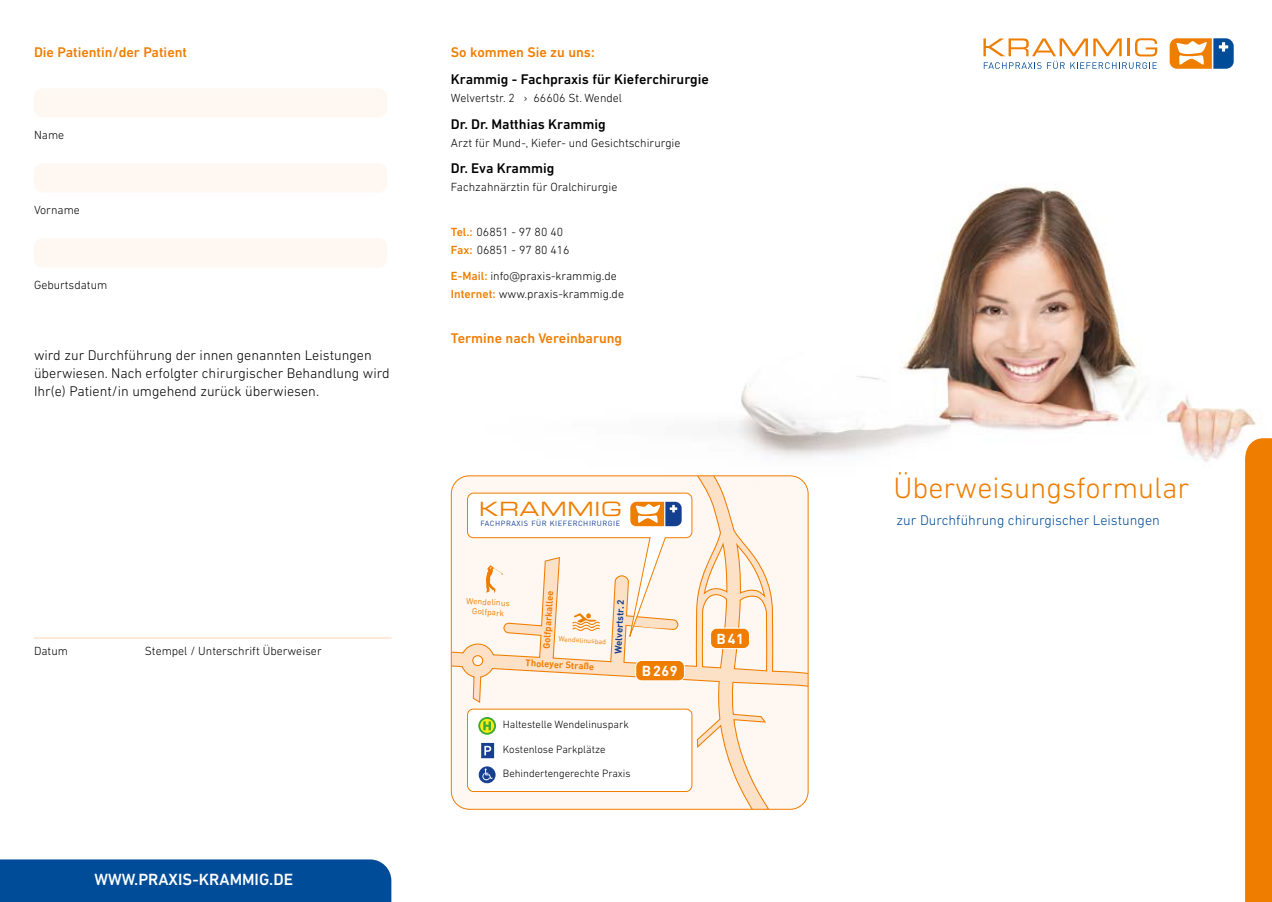
<style>
.page{position:relative;width:1272px;height:902px;background:#fff}
.page>*{position:absolute;margin:0;border:0;box-sizing:border-box;transform-origin:0 0}
.t1{font:300 30px "DIN Next LT Pro";color:#ef7d00}
.t2{font:19.65px "Eurostile LT Std Ex 2";letter-spacing:.04em;color:#ef7d00}
.t3{font:500 16.5px "DIN Next LT Pro";color:#fff}
.t4{font:300 14.25px/18px "DIN Next LT Pro";color:#000}
.t5{font:500 14.25px "DIN Next LT Pro";color:#000}
.t6{font:500 14.25px "DIN Next LT Pro";color:#ef7d00}
.t7{font:300 14.25px "DIN Next LT Pro";color:#004c99}
.t8{font:700 14.25px "DIN";letter-spacing:.04em;color:#fff}
.t9{font:300 12px/18px "DIN Next LT Pro";color:#000}
.t10{font:300 10.8px "DIN Next LT Pro";color:#000}
.t11{font:700 9.45px "DIN";color:#ef7d00}
.t12{font:700 9.45px "DIN";color:#153f8f}
.t13{font:8.4px/10.1px "DIN";color:#ef7d00;text-align:center}
.t14{font:7.35px "DIN";letter-spacing:.07em;color:#153f8f}
.t15{font:7.05px "DIN";color:#ef7d00}
.s1{font-weight:500;color:#ef7d00}
</style>
<div class="page">
<img style="left:450px;top:186px;width:806px;height:363px">
<hr style="left:34px;top:637px;width:357px;height:1px;background:#fcd4ae">
<div style="left:34px;top:88px;width:353px;height:29px;background:#fff8f2;border-radius:9px"></div>
<div style="left:34px;top:163px;width:353px;height:29px;background:#fff8f2;border-radius:9px"></div>
<div style="left:34px;top:238px;width:353px;height:29px;background:#fff8f2;border-radius:9px"></div>
<svg style="left:1169px;top:38px;width:64px;height:31px"></svg>
<svg style="left:983px;top:38px;width:174px;height:31px"></svg>
<svg style="left:1244px;top:438px;width:27px;height:463px;background:#f08c1d"></svg>
<svg style="left:451px;top:476px;width:357px;height:333px;fill:#fff8f2"></svg>
<div style="left:467px;top:709px;width:225px;height:82px;background:#fff;border-radius:6px"></div>
<div style="left:467px;top:708px;width:225px;height:83px;border:1px solid #ef7d00;border-radius:6px"></div>
<div style="left:710px;top:628px;width:39px;height:20px;background:#ef7d00;border-radius:6px"></div>
<div style="left:710px;top:627px;width:40px;height:22px;border:1px solid #fff;border-radius:6px"></div>
<div style="left:635px;top:660px;width:49px;height:20px;background:#ef7d00;border-radius:6px"></div>
<div style="left:635px;top:660px;width:49px;height:21px;border:1px solid #fff;border-radius:6px"></div>
<svg style="left:467px;top:492px;width:225px;height:154px"></svg>
<svg style="left:479px;top:717px;width:16px;height:16px"></svg>
<div style="left:478px;top:717px;width:18px;height:17px;border:2px solid #3aaa35;border-radius:50%"></div>
<svg style="left:483px;top:721px;width:8px;height:9px"></svg>
<svg style="left:479px;top:766px;width:16px;height:16px"></svg>
<div style="left:479px;top:766px;width:16px;height:17px;border:1px solid #153f8f;border-radius:50%"></div>
<svg style="left:482px;top:768px;width:10px;height:12px"></svg>
<div style="left:481px;top:743px;width:12px;height:14px;background:#153f8f"></div>
<div style="left:481px;top:743px;width:13px;height:15px;border:1px solid #153f8f"></div>
<svg style="left:484px;top:745px;width:7px;height:10px"></svg>
<div style="left:451px;top:475px;width:357px;height:334px;border:1px solid #ef7d00;border-radius:18px"></div>
<div style="left:0;top:859px;width:391px;height:42px;background:#004c99"></div>
<p class="t6" style="left:34px;top:44px;width:155px">Die Patientin/der Patient</p>
<p class="t9" style="left:34px;top:125px;width:32px">Name</p>
<p class="t9" style="left:34px;top:200px;width:47px">Vorname</p>
<p class="t9" style="left:34px;top:275px;width:75px">Geburtsdatum</p>
<p class="t4" style="left:34px;top:346px;width:357px">wird zur Durchführung der innen genannten Leistungen überwiesen. Nach erfolgter chirurgischer Behandlung wird<br>Ihr(e) Patient/in umgehend zurück überwiesen.</p>
<p class="t9" style="left:34px;top:642px;width:35px">Datum</p>
<p class="t9" style="left:145px;top:642px;width:178px">Stempel / Unterschrift Überweiser</p>
<h3 class="t3" style="left:95px;top:869px;width:200px">WWW.PRAXIS-KRAMMIG.DE</h3>
<p class="t6" style="left:451px;top:44px;width:145px">So kommen Sie zu uns:</p>
<p class="t5" style="left:451px;top:71px;width:259px">Krammig - Fachpraxis für Kieferchirurgie</p>
<p class="t9" style="left:451px;top:89px;width:173px">Welvertstr. 2 › 66606 St. Wendel</p>
<p class="t5" style="left:451px;top:115px;width:156px">Dr. Dr. Matthias Krammig</p>
<p class="t9" style="left:451px;top:133px;width:231px">Arzt für Mund-, Kiefer- und Gesichtschirurgie</p>
<p class="t5" style="left:451px;top:160px;width:105px">Dr. Eva Krammig</p>
<p class="t9" style="left:451px;top:178px;width:168px">Fachzahnärztin für Oralchirurgie</p>
<p class="t9" style="left:451px;top:222px;width:120px"><span class="s1">Tel.:</span> 06851 - 97 80 40<br><span class="s1">Fax:</span> 06851 - 97 80 416</p>
<p class="t9" style="left:451px;top:267px;width:175px"><span class="s1">E-Mail:</span> info@praxis-krammig.de<br><span class="s1">Internet:</span> www.praxis-krammig.de</p>
<p class="t6" style="left:451px;top:329px;width:173px">Termine nach Vereinbarung</p>
<h2 class="t2" style="left:479px;top:495px;width:144px">KRAMMIG</h2>
<p class="t14" style="left:480px;top:519px;width:141px">FACHPRAXIS FÜR KIEFERCHIRURGIE</p>
<p class="t13" style="left:466px;top:595px;width:45px;rotate:3deg">Wendelinus<br>Golfpark</p>
<p class="t11" style="left:540px;top:648px;width:60px;rotate:-86deg">Golfparkallee</p>
<p class="t15" style="left:559px;top:634px;width:49px;rotate:3deg">Wendelinusbad</p>
<p class="t11" style="left:526px;top:656px;width:70px;rotate:3deg">Tholeyer Straße</p>
<p class="t12" style="left:611px;top:653px;width:56px;rotate:-87deg">Welvertstr. 2</p>
<p class="t8" style="left:641px;top:661px;width:37px">B269</p>
<p class="t10" style="left:503px;top:718px;width:127px">Haltestelle Wendelinuspark</p>
<p class="t10" style="left:503px;top:767px;width:129px">Behindertengerechte Praxis</p>
<p class="t10" style="left:503px;top:742px;width:104px">Kostenlose Parkplätze</p>
<p class="t8" style="left:716px;top:629px;width:29px">B41</p>
<h1 class="t1" style="left:893px;top:470px;width:297px">Überweisungsformular</h1>
<p class="t7" style="left:896px;top:511px;width:265px">zur Durchführung chirurgischer Leistungen</p>
</div>
